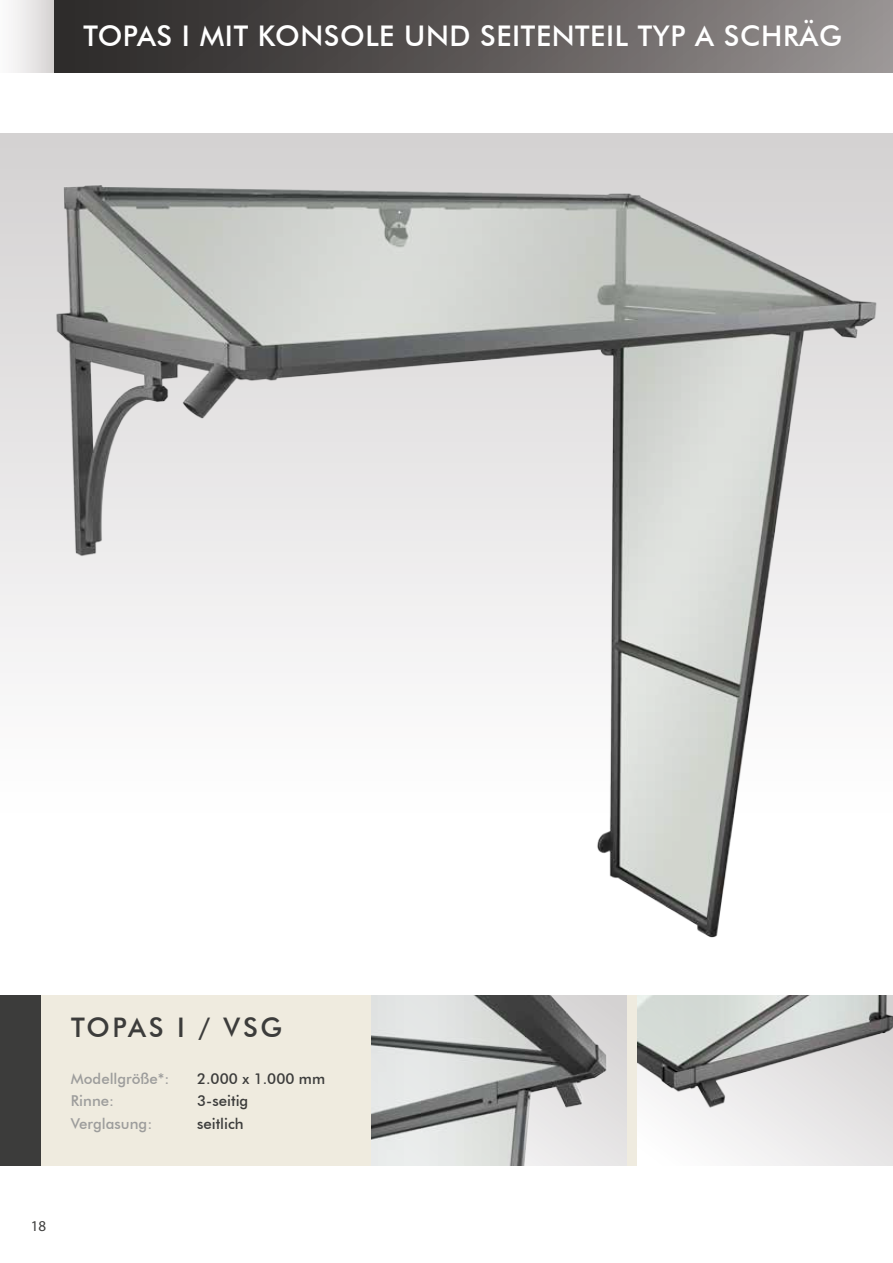
<style>
.page{position:relative;width:893px;height:1263px;background:#fff}
.page>*{position:absolute;margin:0;border:0;box-sizing:border-box;transform-origin:0 0}
.t1{font:500 28.5px "Futura BT";letter-spacing:.02em;color:#fff}
.t2{font:500 27px "Futura BT";letter-spacing:.1em;color:#3c3c3b}
.t3{font:500 15px "Futura BT";color:#9d9d9c}
.t4{font:500 15px "Futura BT";color:#3c3c3b}
.t5{font:15px "Myriad Pro";color:#3c3c3b}
</style>
<div class="page">
<div style="left:0;top:0;width:54px;height:73px;background:linear-gradient(to right,#fff,#d8d5d4)"></div>
<div style="left:54px;top:0;width:839px;height:73px;background:linear-gradient(to right,#262322,#969190)"></div>
<div style="left:0;top:996px;width:893px;height:170px;background:#efebdf"></div>
<div style="left:0;top:996px;width:40px;height:170px;background:#3c3c3b"></div>
<div style="left:371px;top:995px;width:255px;height:171px;background:#dcdbdb"></div>
<img style="left:371px;top:995px;width:246px;height:171px">
<div style="left:638px;top:996px;width:255px;height:170px;background:linear-gradient(to right,#fff,#e5e3e4)"></div>
<img style="left:638px;top:996px;width:255px;height:139px">
<img style="left:0;top:134px;width:893px;height:804px">
<p class="t1" style="left:84px;top:18px;width:760px">TOPAS I MIT KONSOLE UND SEITENTEIL TYP A SCHRÄG</p>
<p class="t2" style="left:71px;top:1011px;width:213px">TOPAS I / VSG</p>
<p class="t3" style="left:71px;top:1069px;width:100px">Modellgröße*:</p>
<p class="t4" style="left:197px;top:1069px;width:130px">2.000 x 1.000 mm</p>
<p class="t3" style="left:71px;top:1092px;width:45px">Rinne:</p>
<p class="t4" style="left:197px;top:1092px;width:53px">3-seitig</p>
<p class="t3" style="left:71px;top:1114px;width:83px">Verglasung:</p>
<p class="t4" style="left:197px;top:1114px;width:48px">seitlich</p>
<p class="t5" style="left:31px;top:1216px;width:17px">18</p>
</div>
